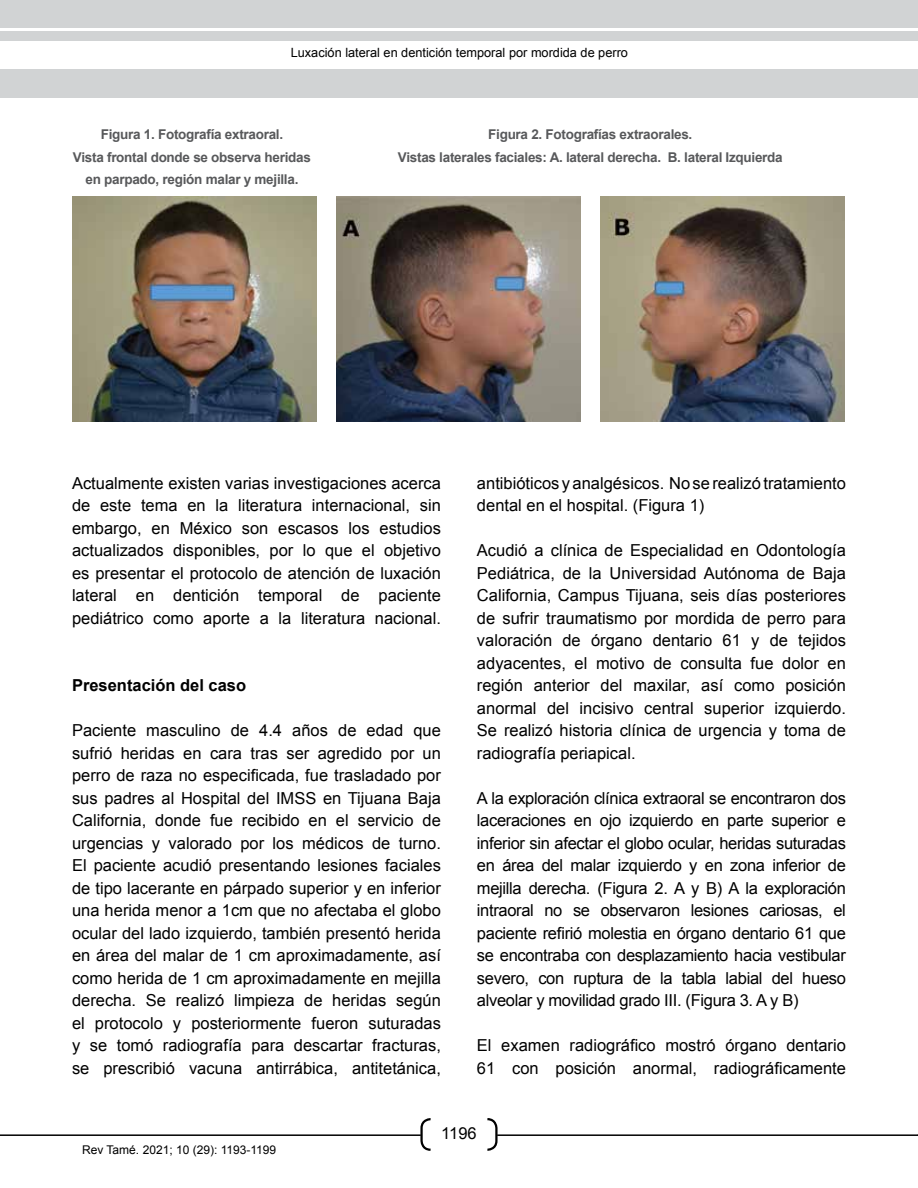
<style>
.page{position:relative;width:918px;height:1188px;background:#fff}
.page>*{position:absolute;margin:0;border:0;box-sizing:border-box;transform-origin:0 0}
.t1{font:16.5px/22.5px "Arial";color:#000;text-align:justify}
.t2{font:700 16.5px "Arial";color:#000}
.t3{font:700 13.5px/22.5px "Arial";letter-spacing:-.02em;color:#58595b;text-align:center}
.t4{font:12.75px "Arial";color:#000}
.t5{font:12px "Arial";color:#000}
</style>
<div class="page">
<hr style="left:0;top:1134px;width:421px;height:2px;background:#000">
<hr style="left:497px;top:1134px;width:421px;height:2px;background:#000">
<svg style="left:419px;top:1118px;width:12px;height:33px"></svg>
<svg style="left:487px;top:1118px;width:12px;height:33px"></svg>
<div style="left:0;top:0;width:918px;height:27px;background:#d1d3d4"></div>
<div style="left:0;top:69px;width:918px;height:29px;background:#d1d3d4"></div>
<div style="left:0;top:31px;width:918px;height:10px;background:#d1d3d4"></div>
<img style="left:72px;top:196px;width:244px;height:225px">
<img style="left:336px;top:196px;width:244px;height:225px">
<img style="left:600px;top:196px;width:244px;height:225px">
<p class="t4" style="left:291px;top:44px;width:339px">Luxación lateral en dentición temporal por mordida de perro</p>
<p class="t3" style="left:73px;top:124px;width:240px">Figura 1. Fotografía extraoral.<br>Vista frontal donde se observa heridas en parpado, región malar y mejilla.</p>
<p class="t3" style="left:398px;top:124px;width:386px">Figura 2. Fotografías extraorales.<br>Vistas laterales faciales: A. lateral derecha. B. lateral Izquierda</p>
<p class="t1" style="left:72px;top:472px;width:370px">Actualmente existen varias investigaciones acerca de este tema en la literatura internacional, sin embargo, en México son escasos los estudios actualizados disponibles, por lo que el objetivo es presentar el protocolo de atención de luxación lateral en dentición temporal de paciente pediátrico como aporte a la literatura nacional.</p>
<p class="t2" style="left:72px;top:675px;width:176px">Presentación del caso</p>
<p class="t1" style="left:72px;top:719px;width:371px">Paciente masculino de 4.4 años de edad que sufrió heridas en cara tras ser agredido por un perro de raza no especificada, fue trasladado por sus padres al Hospital del IMSS en Tijuana Baja California, donde fue recibido en el servicio de urgencias y valorado por los médicos de turno.<br>El paciente acudió presentando lesiones faciales de tipo lacerante en párpado superior y en inferior una herida menor a 1cm que no afectaba el globo ocular del lado izquierdo, también presentó herida en área del malar de 1 cm aproximadamente, así como herida de 1 cm aproximadamente en mejilla derecha. Se realizó limpieza de heridas según el protocolo y posteriormente fueron suturadas y se tomó radiografía para descartar fracturas, se prescribió vacuna antirrábica, antitetánica,</p>
<p class="t1" style="left:477px;top:472px;width:370px">antibióticos y analgésicos. No se realizó tratamiento dental en el hospital. (Figura 1)</p>
<p class="t1" style="left:477px;top:540px;width:371px">Acudió a clínica de Especialidad en Odontología Pediátrica, de la Universidad Autónoma de Baja California, Campus Tijuana, seis días posteriores de sufrir traumatismo por mordida de perro para valoración de órgano dentario 61 y de tejidos adyacentes, el motivo de consulta fue dolor en región anterior del maxilar, así como posición anormal del incisivo central superior izquierdo.<br>Se realizó historia clínica de urgencia y toma de radiografía periapical.</p>
<p class="t1" style="left:477px;top:787px;width:370px">A la exploración clínica extraoral se encontraron dos laceraciones en ojo izquierdo en parte superior e inferior sin afectar el globo ocular, heridas suturadas en área del malar izquierdo y en zona inferior de mejilla derecha. (Figura 2. A y B) A la exploración intraoral no se observaron lesiones cariosas, el paciente refirió molestia en órgano dentario 61 que se encontraba con desplazamiento hacia vestibular severo, con ruptura de la tabla labial del hueso alveolar y movilidad grado III. (Figura 3. A y B)</p>
<p class="t1" style="left:477px;top:1035px;width:370px">El examen radiográfico mostró órgano dentario<br>61 con posición anormal, radiográficamente</p>
<p class="t5" style="left:82px;top:1142px;width:196px">Rev Tamé. 2021; 10 (29): 1193-1199</p>
<p class="t1" style="left:441px;top:1122px;width:37px">1196</p>
</div>
